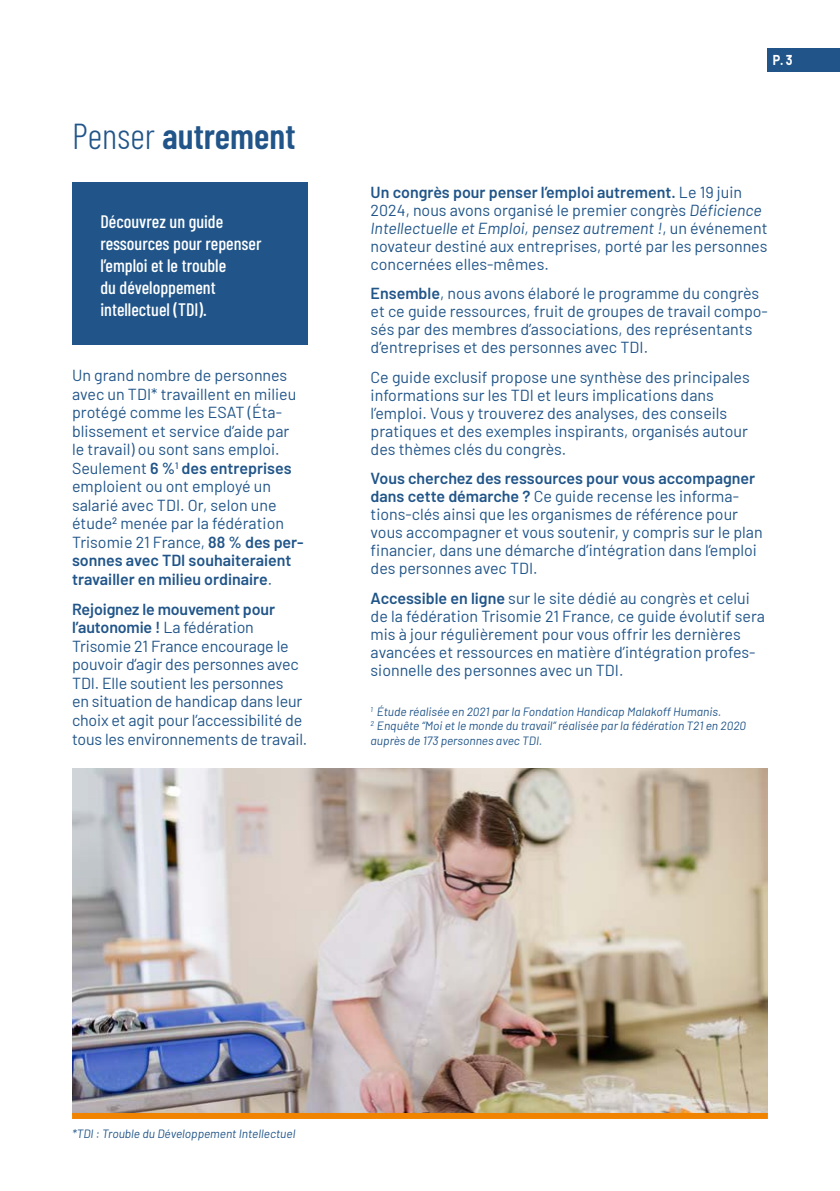
<style>
.page{position:relative;width:840px;height:1191px;background:#fff}
.page>*{position:absolute;margin:0;border:0;box-sizing:border-box;transform-origin:0 0}
.t1{font:600 36px "Barlow Condensed";color:#215589}
.t2{font:500 18px/22px "Barlow Condensed";color:#fff}
.t3{font:16px/18px "Barlow";color:#215589}
.t4{font:700 14px "Barlow";color:#fff;scale:.89 1}
.t5{font:italic 12px/14.4px "Barlow";color:#215589}
.s1{font-weight:300}
.s2{font-weight:600}
.s3{font-style:italic}
</style>
<div class="page">
<img style="left:72px;top:768px;width:695px;height:345px">
<div style="left:72px;top:182px;width:235px;height:163px;background:#215589"></div>
<div style="left:72px;top:1113px;width:695px;height:6px;background:#f08300"></div>
<div style="left:767px;top:48px;width:72px;height:24px;background:#215589"></div>
<h1 class="t1" style="left:72px;top:111px;width:225px"><span class="s1">Penser</span> autrement</h1>
<p class="t2" style="left:100px;top:210px;width:162px">Découvrez un guide ressources pour repenser l’emploi et le trouble<br>du développement intellectuel (TDI).</p>
<p class="t3" style="left:72px;top:365px;width:233px;line-height:18.6px">Un grand nombre de personnes avec un TDI* travaillent en milieu protégé comme les ESAT (Éta&shy;blissement et service d’aide par le travail) ou sont sans emploi.<br>Seulement <span class="s2">6 %</span><sup>1</sup> <span class="s2">des entreprises </span>emploient ou ont employé un salarié avec TDI. Or, selon une étude<sup>2</sup> menée par la fédération<br>Trisomie 21 France, <span class="s2">88 % des per&shy;sonnes avec TDI souhaiteraient travailler en milieu ordinaire</span>.</p>
<p class="t3" style="left:72px;top:598px;width:237px;line-height:18.6px"><span class="s2">Rejoignez le mouvement pour l’autonomie !</span> La fédération Trisomie 21 France encourage le pouvoir d’agir des personnes avec TDI. Elle soutient les personnes<br>en situation de handicap dans leur choix et agit pour l’accessibilité de tous les environnements de travail.</p>
<p class="t4" style="left:772px;top:50px;width:24px">P. 3</p>
<p class="t3" style="left:370px;top:182px;width:398px"><span class="s2">Un congrès pour penser l’emploi autrement.</span> Le 19 juin 2024, nous avons organisé le premier congrès <span class="s3">Déficience Intellectuelle et Emploi, pensez autrement !</span>, un événement novateur destiné aux entreprises, porté par les personnes concernées elles-mêmes.</p>
<p class="t3" style="left:370px;top:283px;width:398px"><span class="s2">Ensemble</span>, nous avons élaboré le programme du congrès et ce guide ressources, fruit de groupes de travail compo&shy;sés par des membres d’associations, des représentants d’entreprises et des personnes avec TDI.</p>
<p class="t3" style="left:370px;top:367px;width:380px">Ce guide exclusif propose une synthèse des principales informations sur les TDI et leurs implications dans l’emploi. Vous y trouverez des analyses, des conseils pratiques et des exemples inspirants, organisés autour des thèmes clés du congrès.</p>
<p class="t3" style="left:370px;top:468px;width:393px"><span class="s2">Vous cherchez des ressources pour vous accompagner dans cette démarche ?</span> Ce guide recense les informa&shy;tions-clés ainsi que les organismes de référence pour vous accompagner et vous soutenir, y compris sur le plan financier, dans une démarche d’intégration dans l’emploi des personnes avec TDI.</p>
<p class="t3" style="left:370px;top:587px;width:395px"><span class="s2">Accessible en ligne</span> sur le site dédié au congrès et celui de la fédération Trisomie 21 France, ce guide évolutif sera mis à jour régulièrement pour vous offrir les dernières avancées et ressources en matière d’intégration profes&shy;sionnelle des personnes avec un TDI.</p>
<p class="t5" style="left:370px;top:703px;width:377px"><sup>1</sup> Étude réalisée en 2021 par la Fondation Handicap Malakoff Humanis.<br><sup>2</sup> Enquête “Moi et le monde du travail” réalisée par la fédération T21 en 2020 auprès de 173 personnes avec TDI.</p>
<p class="t5" style="left:72px;top:1125px;width:225px">*TDI : Trouble du Développement Intellectuel</p>
</div>
